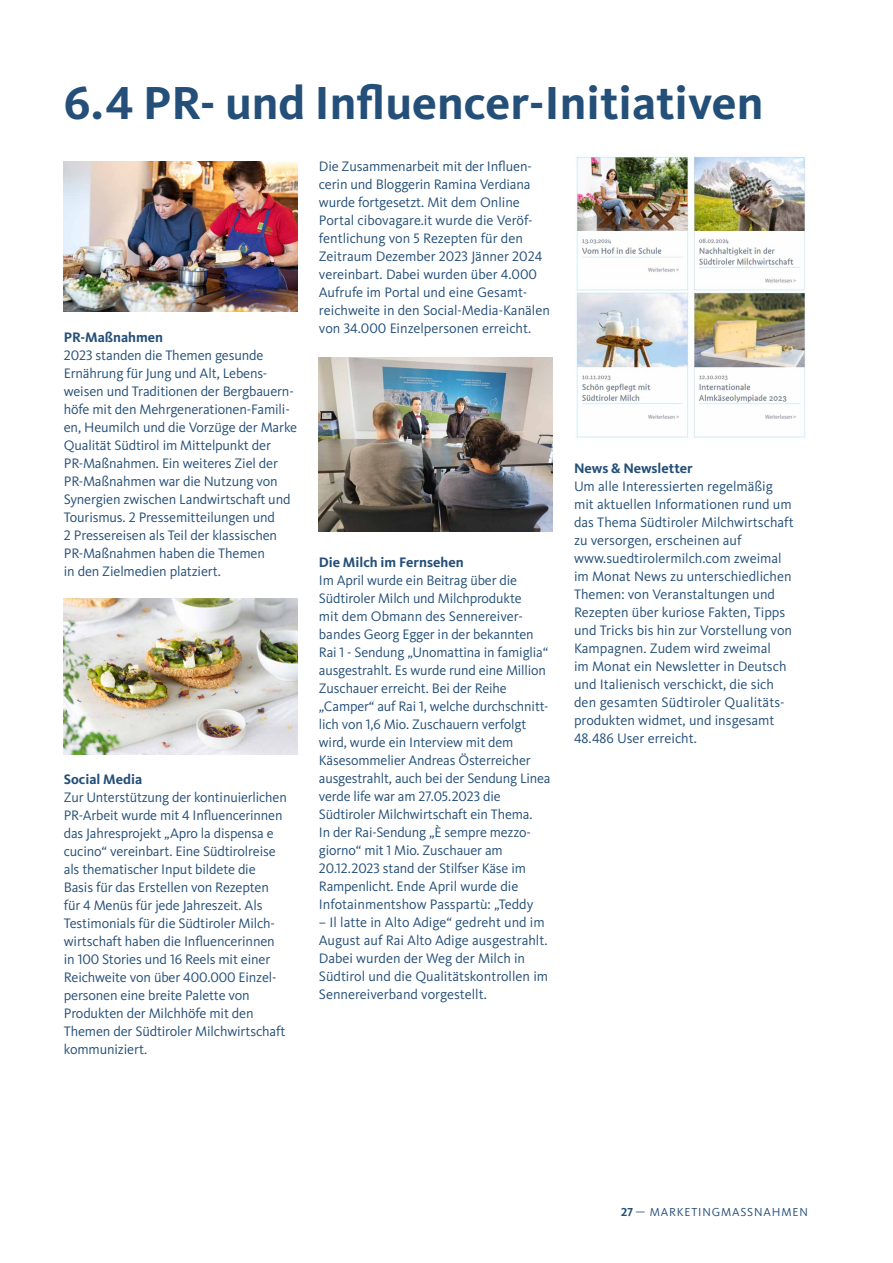
<style>
.page{position:relative;width:893px;height:1263px;background:#fff}
.page>*{position:absolute;margin:0;border:0;box-sizing:border-box;transform-origin:0 0}
.t1{font:700 48px "Kievit Pro";color:#244f78}
.t2{font:14.25px/18px "Kievit Pro";letter-spacing:-.01em;color:#244f78}
.t3{font:700 14.25px "Kievit Pro";color:#244f78}
.t4{font:12px "Kievit Pro";letter-spacing:.07em;color:#244f78}
.s1{font-weight:700}
</style>
<div class="page">
<img style="left:64px;top:162px;width:234px;height:150px">
<img style="left:64px;top:599px;width:234px;height:156px">
<img style="left:575px;top:153px;width:231px;height:285px">
<img style="left:319px;top:358px;width:234px;height:174px">
<h1 class="t1" style="left:64px;top:75px;width:701px">6.4 PR- und Influencer-Initiativen</h1>
<p class="t3" style="left:64px;top:328px;width:101px">PR-Maßnahmen</p>
<p class="t2" style="left:64px;top:346px;width:235px">2023 standen die Themen gesunde Ernährung für Jung und Alt, Lebens&shy;weisen und Traditionen der Bergbauern&shy;höfe mit den Mehrgenerationen-Famili&shy;en, Heumilch und die Vorzüge der Marke Qualität Südtirol im Mittelpunkt der PR-Maßnahmen. Ein weiteres Ziel der PR-Maßnahmen war die Nutzung von Synergien zwischen Landwirtschaft und Tourismus. 2 Pressemitteilungen und<br>2 Pressereisen als Teil der klassischen PR-Maßnahmen haben die Themen<br>in den Zielmedien platziert.</p>
<p class="t3" style="left:64px;top:771px;width:80px">Social Media</p>
<p class="t2" style="left:64px;top:789px;width:225px">Zur Unterstützung der kontinuierlichen PR-Arbeit wurde mit 4 Influencerinnen das Jahresprojekt „Apro la dispensa e cucino“ vereinbart. Eine Südtirolreise als thematischer Input bildete die Basis für das Erstellen von Rezepten für 4 Menüs für jede Jahreszeit. Als Testimonials für die Südtiroler Milch&shy;wirtschaft haben die Influencerinnen in 100 Stories und 16 Reels mit einer Reichweite von über 400.000 Einzel&shy;personen eine breite Palette von Produkten der Milchhöfe mit den Themen der Südtiroler Milchwirtschaft kommuniziert.</p>
<p class="t2" style="left:319px;top:157px;width:232px">Die Zusammenarbeit mit der Influen&shy;cerin und Bloggerin Ramina Verdiana wurde fortgesetzt. Mit dem Online Portal cibovagare.it wurde die Veröf&shy;fentlichung von 5 Rezepten für den Zeitraum Dezember 2023 Jänner 2024 vereinbart. Dabei wurden über 4.000<br>Aufrufe im Portal und eine Gesamt&shy;reichweite in den Social-Media-Kanälen von 34.000 Einzelpersonen erreicht.</p>
<p class="t3" style="left:319px;top:553px;width:146px">Die Milch im Fernsehen</p>
<p class="t2" style="left:319px;top:571px;width:233px">Im April wurde ein Beitrag über die Südtiroler Milch und Milchprodukte<br>mit dem Obmann des Sennereiver&shy;bandes Georg Egger in der bekannten Rai 1 - Sendung „Unomattina in famiglia“ ausgestrahlt. Es wurde rund eine Million Zuschauer erreicht. Bei der Reihe „Camper“ auf Rai 1, welche durchschnitt&shy;lich von 1,6 Mio. Zuschauern verfolgt wird, wurde ein Interview mit dem Käsesommelier Andreas Österreicher ausgestrahlt, auch bei der Sendung Linea verde life war am 27.05.2023 die Südtiroler Milchwirtschaft ein Thema.<br>In der Rai-Sendung „È sempre mezzo&shy;giorno“ mit 1 Mio. Zuschauer am 20.12.2023 stand der Stilfser Käse im Rampenlicht. Ende April wurde die Infotainmentshow Passpartù: „Teddy</p>
<p class="t2" style="left:319px;top:913px;width:231px">– Il latte in Alto Adige“ gedreht und im August auf Rai Alto Adige ausgestrahlt.<br>Dabei wurden der Weg der Milch in Südtirol und die Qualitätskontrollen im Sennereiverband vorgestellt.</p>
<p class="t3" style="left:574px;top:460px;width:120px">News &amp; Newsletter</p>
<p class="t2" style="left:574px;top:477px;width:221px">Um alle Interessierten regelmäßig mit aktuellen Informationen rund um das Thema Südtiroler Milchwirtschaft zu versorgen, erscheinen auf www.suedtirolermilch.com zweimal im Monat News zu unterschiedlichen Themen: von Veranstaltungen und Rezepten über kuriose Fakten, Tipps und Tricks bis hin zur Vorstellung von Kampagnen. Zudem wird zweimal<br>im Monat ein Newsletter in Deutsch und Italienisch verschickt, die sich den gesamten Südtiroler Qualitäts&shy;produkten widmet, und insgesamt 48.486 User erreicht.</p>
<p class="t4" style="left:621px;top:1205px;width:188px"><span class="s1">27</span> — MARKETINGMASSNAHMEN</p>
</div>
